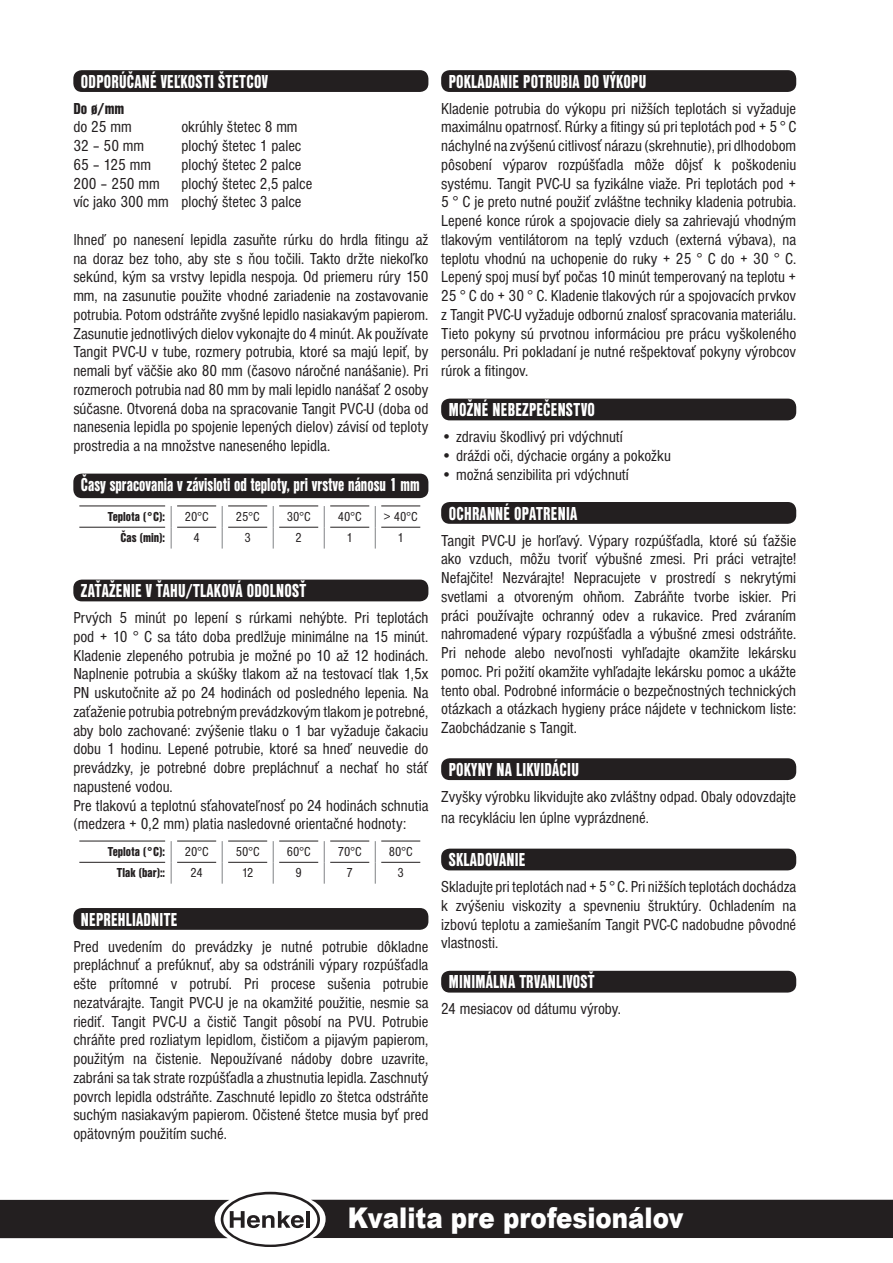
<style>
.page{position:relative;width:893px;height:1263px;background:#fff}
.page>*{position:absolute;margin:0;border:0;box-sizing:border-box;transform-origin:0 0}
.t1{font:900 28.5px "Arial";color:#fff;scale:.86 1}
.t2{font:19.5px "Nimbus Sans DOT Blac Cond";letter-spacing:.015em;color:#fff;scale:.85 1}
.t3{font:19.5px "Nimbus Sans DOT Blac Cond";letter-spacing:.015em;color:#fff;scale:.83 1}
.t4{font:condensed 16.5px/18.8px "Nimbus Sans DOT";color:#231f20;text-align:justify}
.t5{font:16.5px "Nimbus Sans DOT Blac Cond";color:#231f20}
.t6{font:condensed 13.5px "Nimbus Sans DOT";color:#231f20}
.t7{font:13.5px "Nimbus Sans DOT Blac Cond";color:#231f20}
</style>
<div class="page">
<div style="left:73px;top:70px;width:355px;height:22px;background:#231f20;border-radius:9px"></div>
<div style="left:73px;top:474px;width:355px;height:24px;background:#231f20;border-radius:9px"></div>
<div style="left:73px;top:580px;width:355px;height:21px;background:#231f20;border-radius:9px"></div>
<div style="left:73px;top:908px;width:355px;height:22px;background:#231f20;border-radius:9px"></div>
<div style="left:441px;top:70px;width:355px;height:22px;background:#231f20;border-radius:9px"></div>
<div style="left:441px;top:399px;width:355px;height:21px;background:#231f20;border-radius:9px"></div>
<div style="left:441px;top:502px;width:355px;height:22px;background:#231f20;border-radius:9px"></div>
<div style="left:441px;top:758px;width:355px;height:22px;background:#231f20;border-radius:9px"></div>
<div style="left:441px;top:849px;width:355px;height:21px;background:#231f20;border-radius:9px"></div>
<div style="left:441px;top:971px;width:355px;height:21px;background:#231f20;border-radius:9px"></div>
<svg style="left:79px;top:506px;width:342px;height:43px"></svg>
<hr style="left:79px;top:506px;width:86px;height:1px;background:#231f20">
<hr style="left:177px;top:506px;width:39px;height:1px;background:#231f20">
<hr style="left:228px;top:506px;width:39px;height:1px;background:#231f20">
<hr style="left:279px;top:506px;width:39px;height:1px;background:#231f20">
<hr style="left:330px;top:506px;width:39px;height:1px;background:#231f20">
<hr style="left:381px;top:506px;width:39px;height:1px;background:#231f20">
<hr style="left:79px;top:527px;width:86px;height:1px;background:#231f20">
<hr style="left:177px;top:527px;width:39px;height:1px;background:#231f20">
<hr style="left:228px;top:527px;width:39px;height:1px;background:#231f20">
<hr style="left:279px;top:527px;width:39px;height:1px;background:#231f20">
<hr style="left:330px;top:527px;width:39px;height:1px;background:#231f20">
<hr style="left:381px;top:527px;width:39px;height:1px;background:#231f20">
<svg style="left:79px;top:841px;width:342px;height:43px"></svg>
<hr style="left:79px;top:841px;width:86px;height:1px;background:#231f20">
<hr style="left:177px;top:841px;width:39px;height:1px;background:#231f20">
<hr style="left:228px;top:841px;width:39px;height:1px;background:#231f20">
<hr style="left:279px;top:841px;width:39px;height:1px;background:#231f20">
<hr style="left:330px;top:841px;width:39px;height:1px;background:#231f20">
<hr style="left:381px;top:841px;width:39px;height:1px;background:#231f20">
<hr style="left:79px;top:862px;width:86px;height:1px;background:#231f20">
<hr style="left:177px;top:862px;width:39px;height:1px;background:#231f20">
<hr style="left:228px;top:862px;width:39px;height:1px;background:#231f20">
<hr style="left:279px;top:862px;width:39px;height:1px;background:#231f20">
<hr style="left:330px;top:862px;width:39px;height:1px;background:#231f20">
<hr style="left:381px;top:862px;width:39px;height:1px;background:#231f20">
<svg style="left:221px;top:1192px;width:99px;height:54px"></svg>
<div style="left:223px;top:1194px;width:94px;height:50px;background:#fff;border-radius:50%"></div>
<hr style="left:306px;top:1211px;width:4px;height:17px;background:#231f20">
<svg style="left:0;top:1200px;width:304px;height:38px"></svg>
<div style="left:311px;top:1200px;width:582px;height:38px;background:#231f20"></div>
<p class="t2" style="left:81px;top:70px;width:222px">ODPORÚČANÉ VEĽKOSTI ŠTETCOV</p>
<p class="t5" style="left:73px;top:99px;width:53px">Do ø/mm</p>
<p class="t4" style="left:73px;top:118px;width:60px">do 25 mm</p>
<p class="t4" style="left:181px;top:118px;width:118px">okrúhly štetec 8 mm</p>
<p class="t4" style="left:73px;top:137px;width:72px">32 – 50 mm</p>
<p class="t4" style="left:181px;top:137px;width:122px">plochý štetec 1 palec</p>
<p class="t4" style="left:73px;top:155px;width:79px">65 – 125 mm</p>
<p class="t4" style="left:181px;top:155px;width:122px">plochý štetec 2 palce</p>
<p class="t4" style="left:73px;top:174px;width:88px">200 – 250 mm</p>
<p class="t4" style="left:73px;top:174px;width:240px;text-indent:108px">plochý štetec 2,5 palce víc jako 300 mm plochý štetec 3 palce</p>
<p class="t4" style="left:73px;top:230px;width:357px">Ihneď po nanesení lepidla zasuňte rúrku do hrdla fitingu až na doraz bez toho, aby ste s ňou točili. Takto držte niekoľko sekúnd, kým sa vrstvy lepidla nespoja. Od priemeru rúry 150 mm, na zasunutie použite vhodné zariadenie na zostavovanie potrubia. Potom odstráňte zvyšné lepidlo nasiakavým papierom.<br>Zasunutie jednotlivých dielov vykonajte do 4 minút. Ak používate Tangit PVC-U v tube, rozmery potrubia, ktoré sa majú lepiť, by nemali byť väčšie ako 80 mm (časovo náročné nanášanie). Pri rozmeroch potrubia nad 80 mm by mali lepidlo nanášať 2 osoby súčasne. Otvorená doba na spracovanie Tangit PVC-U (doba od nanesenia lepidla po spojenie lepených dielov) závisí od teploty prostredia a na množstve naneseného lepidla.</p>
<p class="t3" style="left:81px;top:473px;width:410px">Časy spracovania v závisloti od teploty, pri vrstve nánosu 1 mm</p>
<p class="t7" style="left:108px;top:509px;width:59px">Teplota (°C):</p>
<p class="t6" style="left:185px;top:509px;width:25px">20°C</p>
<p class="t6" style="left:236px;top:509px;width:25px">25°C</p>
<p class="t6" style="left:287px;top:509px;width:25px">30°C</p>
<p class="t6" style="left:338px;top:509px;width:25px">40°C</p>
<p class="t6" style="left:384px;top:509px;width:35px">&gt; 40°C</p>
<p class="t7" style="left:120px;top:530px;width:46px">Čas (min):</p>
<p class="t6" style="left:193px;top:531px;width:8px">4</p>
<p class="t6" style="left:244px;top:531px;width:8px">3</p>
<p class="t6" style="left:296px;top:531px;width:8px">2</p>
<p class="t6" style="left:347px;top:531px;width:8px">1</p>
<p class="t6" style="left:398px;top:531px;width:8px">1</p>
<p class="t2" style="left:81px;top:579px;width:266px">ZAŤAŽENIE V ŤAHU/TLAKOVÁ ODOLNOSŤ</p>
<p class="t4" style="left:73px;top:609px;width:357px;text-align:left">Prvých 5 minút po lepení s rúrkami nehýbte. Pri teplotách pod + 10 ° C sa táto doba predlžuje minimálne na 15 minút.<br>Kladenie zlepeného potrubia je možné po 10 až 12 hodinách.<br>Naplnenie potrubia a skúšky tlakom až na testovací tlak 1,5x PN uskutočnite až po 24 hodinách od posledného lepenia. Na zaťaženie potrubia potrebným prevádzkovým tlakom je potrebné, aby bolo zachované: zvýšenie tlaku o 1 bar vyžaduje čakaciu dobu 1 hodinu. Lepené potrubie, ktoré sa hneď neuvedie do prevádzky, je potrebné dobre prepláchnuť a nechať ho stáť napustené vodou.<br>Pre tlakovú a teplotnú sťahovateľnosť po 24 hodinách schnutia (medzera + 0,2 mm) platia nasledovné orientačné hodnoty:</p>
<p class="t7" style="left:108px;top:844px;width:59px">Teplota (°C):</p>
<p class="t6" style="left:185px;top:844px;width:25px">20°C</p>
<p class="t6" style="left:236px;top:844px;width:25px">50°C</p>
<p class="t6" style="left:287px;top:844px;width:25px">60°C</p>
<p class="t6" style="left:338px;top:844px;width:25px">70°C</p>
<p class="t6" style="left:389px;top:844px;width:25px">80°C</p>
<p class="t7" style="left:117px;top:865px;width:50px">Tlak (bar)::</p>
<p class="t6" style="left:191px;top:866px;width:14px">24</p>
<p class="t6" style="left:242px;top:866px;width:13px">12</p>
<p class="t6" style="left:296px;top:866px;width:8px">9</p>
<p class="t6" style="left:347px;top:866px;width:8px">7</p>
<p class="t6" style="left:398px;top:866px;width:8px">3</p>
<p class="t2" style="left:81px;top:908px;width:115px">NEPREHLIADNITE</p>
<p class="t4" style="left:73px;top:937px;width:357px">Pred uvedením do prevádzky je nutné potrubie dôkladne prepláchnuť a prefúknuť, aby sa odstránili výpary rozpúšťadla ešte prítomné v potrubí. Pri procese sušenia potrubie nezatvárajte. Tangit PVC-U je na okamžité použitie, nesmie sa riediť. Tangit PVC-U a čistič Tangit pôsobí na PVU. Potrubie chráňte pred rozliatym lepidlom, čističom a pijavým papierom, použitým na čistenie. Nepoužívané nádoby dobre uzavrite, zabráni sa tak strate rozpúšťadla a zhustnutia lepidla. Zaschnutý povrch lepidla odstráňte. Zaschnuté lepidlo zo štetca odstráňte suchým nasiakavým papierom. Očistené štetce musia byť pred opätovným použitím suché.</p>
<p class="t2" style="left:449px;top:70px;width:234px">POKLADANIE POTRUBIA DO VÝKOPU</p>
<p class="t4" style="left:441px;top:99px;width:357px">Kladenie potrubia do výkopu pri nižších teplotách si vyžaduje maximálnu opatrnosť. Rúrky a fitingy sú pri teplotách pod + 5 ° C náchylné na zvýšenú citlivosť nárazu (skrehnutie), pri dlhodobom pôsobení výparov rozpúšťadla môže dôjsť k poškodeniu systému. Tangit PVC-U sa fyzikálne viaže. Pri teplotách pod + 5 ° C je preto nutné použiť zvláštne techniky kladenia potrubia.<br>Lepené konce rúrok a spojovacie diely sa zahrievajú vhodným tlakovým ventilátorom na teplý vzduch (externá výbava), na teplotu vhodnú na uchopenie do ruky + 25 ° C do + 30 ° C.<br>Lepený spoj musí byť počas 10 minút temperovaný na teplotu + 25 ° C do + 30 ° C. Kladenie tlakových rúr a spojovacích prvkov z Tangit PVC-U vyžaduje odbornú znalosť spracovania materiálu.<br>Tieto pokyny sú prvotnou informáciou pre prácu vyškoleného personálu. Pri pokladaní je nutné rešpektovať pokyny výrobcov rúrok a fitingov.</p>
<p class="t2" style="left:449px;top:398px;width:174px">MOŽNÉ NEBEZPEČENSTVO</p>
<p class="t4" style="left:441px;top:428px;width:183px">• zdraviu škodlivý pri vdýchnutí</p>
<p class="t4" style="left:441px;top:446px;width:231px">• dráždi oči, dýchacie orgány a pokožku</p>
<p class="t4" style="left:441px;top:465px;width:189px">• možná senzibilita pri vdýchnutí</p>
<p class="t2" style="left:449px;top:502px;width:153px">OCHRANNÉ OPATRENIA</p>
<p class="t4" style="left:441px;top:531px;width:357px">Tangit PVC-U je horľavý. Výpary rozpúšťadla, ktoré sú ťažšie ako vzduch, môžu tvoriť výbušné zmesi. Pri práci vetrajte!<br>Nefajčite! Nezvárajte! Nepracujete v prostredí s nekrytými svetlami a otvoreným ohňom. Zabráňte tvorbe iskier. Pri práci používajte ochranný odev a rukavice. Pred zváraním nahromadené výpary rozpúšťadla a výbušné zmesi odstráňte.<br>Pri nehode alebo nevoľnosti vyhľadajte okamžite lekársku pomoc. Pri požití okamžite vyhľadajte lekársku pomoc a ukážte tento obal. Podrobné informácie o bezpečnostných technických otázkach a otázkach hygieny práce nájdete v technickom liste:<br>Zaobchádzanie s Tangit.</p>
<p class="t2" style="left:449px;top:758px;width:155px">POKYNY NA LIKVIDÁCIU</p>
<p class="t4" style="left:441px;top:786px;width:357px;line-height:21.6px">Zvyšky výrobku likvidujte ako zvláštny odpad. Obaly odovzdajte na recykláciu len úplne vyprázdnené.</p>
<p class="t2" style="left:449px;top:848px;width:92px">SKLADOVANIE</p>
<p class="t4" style="left:441px;top:878px;width:357px">Skladujte pri teplotách nad + 5 ° C. Pri nižších teplotách dochádza k zvýšeniu viskozity a spevneniu štruktúry. Ochladením na izbovú teplotu a zamiešaním Tangit PVC-C nadobudne pôvodné vlastnosti.</p>
<p class="t2" style="left:449px;top:971px;width:173px">MINIMÁLNA TRVANLIVOSŤ</p>
<p class="t4" style="left:441px;top:1000px;width:181px">24 mesiacov od dátumu výroby.</p>
<h1 class="t1" style="left:348px;top:1197px;width:392px">Kvalita pre profesionálov</h1>
</div>
